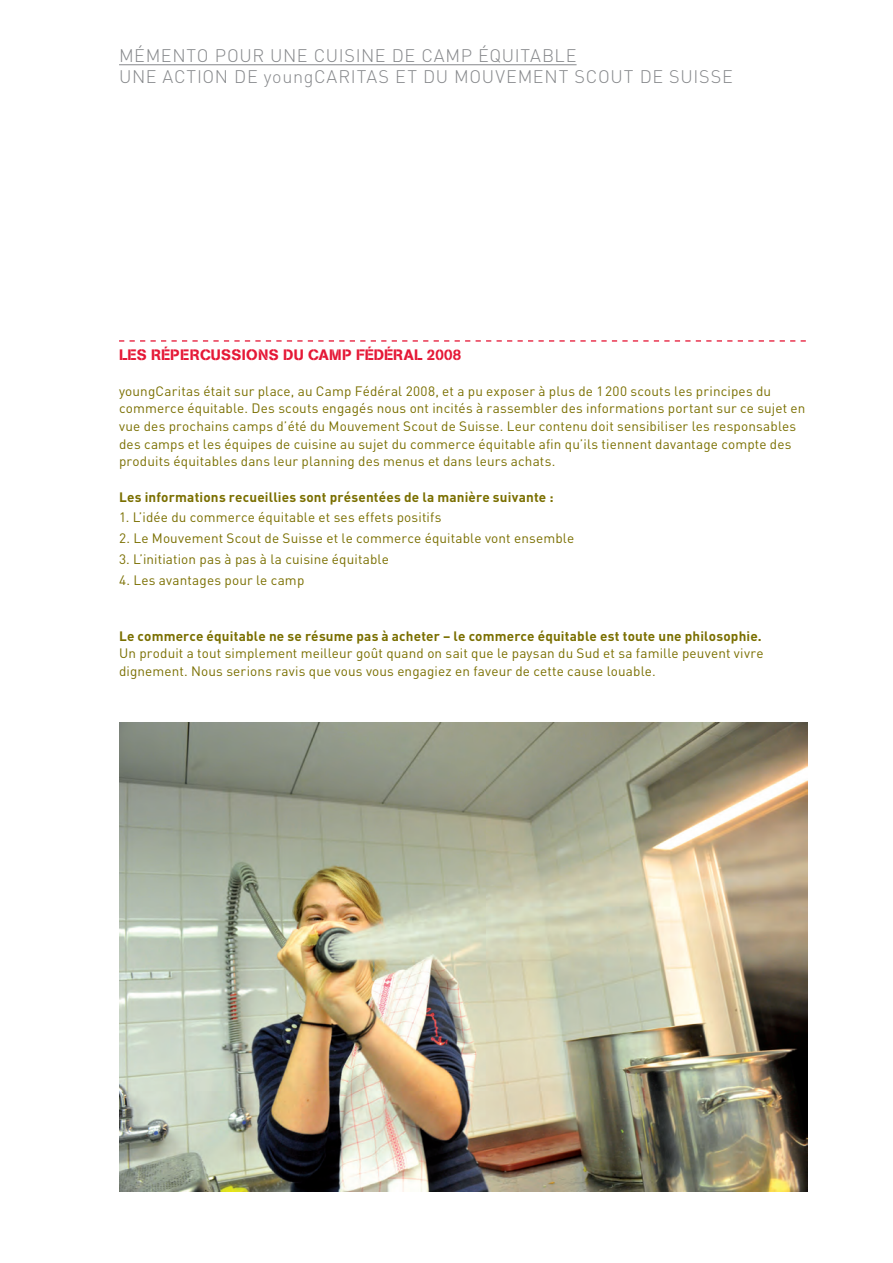
<style>
.page{position:relative;width:893px;height:1263px;background:#fff}
.page>*{position:absolute;margin:0;border:0;box-sizing:border-box;transform-origin:0 0}
.t1{font:300 18px/21px "DIN";letter-spacing:.04em;color:#86888b}
.t2{font:15px "AG Book Stencil";letter-spacing:.02em;color:#e51836}
.t3{font:13.5px/17.7px "DIN";letter-spacing:.01em;color:#7a6f00}
.t4{font:700 13.5px "DIN";letter-spacing:.015em;color:#7a6f00}
</style>
<div class="page">
<img style="left:119px;top:723px;width:689px;height:469px">
<svg style="left:119px;top:340px;width:687px;height:2px"></svg>
<hr style="left:119px;top:64px;width:458px;height:1px;background:#86888b">
<h1 class="t1" style="left:119px;top:45px;width:615px">MÉM ENTO POU R U NE CU ISINE DE CAM P ÉQU ITABLE<br>UNE ACTION DE YOUNGCARITAS ET DU MOUVEM ENT SCOUT DE SU ISSE</h1>
<p class="t2" style="left:119px;top:346px;width:344px">LES RÉPERCUSSIONS DU CAMP FÉDÉRAL 2008</p>
<p class="t3" style="left:119px;top:382px;width:688px">youngCaritas était sur place, au Camp Fédéral 2008, et a pu exposer à plus de 1200 scouts les principes du commerce équitable. Des scouts engagés nous ont incités à rassembler des informations portant sur ce sujet en vue des prochains camps d’été du Mouvement Scout de Suisse. Leur contenu doit sensibiliser les responsables des camps et les équipes de cuisine au sujet du commerce équitable afin qu’ils tiennent davantage compte des produits équitables dans leur planning des menus et dans leurs achats.</p>
<p class="t4" style="left:119px;top:488px;width:436px">Les informations recueillies sont présentées de la manière suivante :</p>
<p class="t3" style="left:119px;top:508px;width:324px">1. L’idée du commerce équitable et ses effets positifs</p>
<p class="t3" style="left:119px;top:529px;width:457px">2. Le Mouvement Scout de Suisse et le commerce équitable vont ensemble</p>
<p class="t3" style="left:119px;top:550px;width:271px">3. L’initiation pas à pas à la cuisine équitable</p>
<p class="t3" style="left:119px;top:571px;width:187px">4. Les avantages pour le camp</p>
<p class="t4" style="left:119px;top:627px;width:644px">Le commerce équitable ne se résume pas à acheter – le commerce équitable est toute une philosophie.</p>
<p class="t3" style="left:119px;top:644px;width:646px">Un produit a tout simplement meilleur goût quand on sait que le paysan du Sud et sa famille peuvent vivre dignement. Nous serions ravis que vous vous engagiez en faveur de cette cause louable.</p>
</div>
